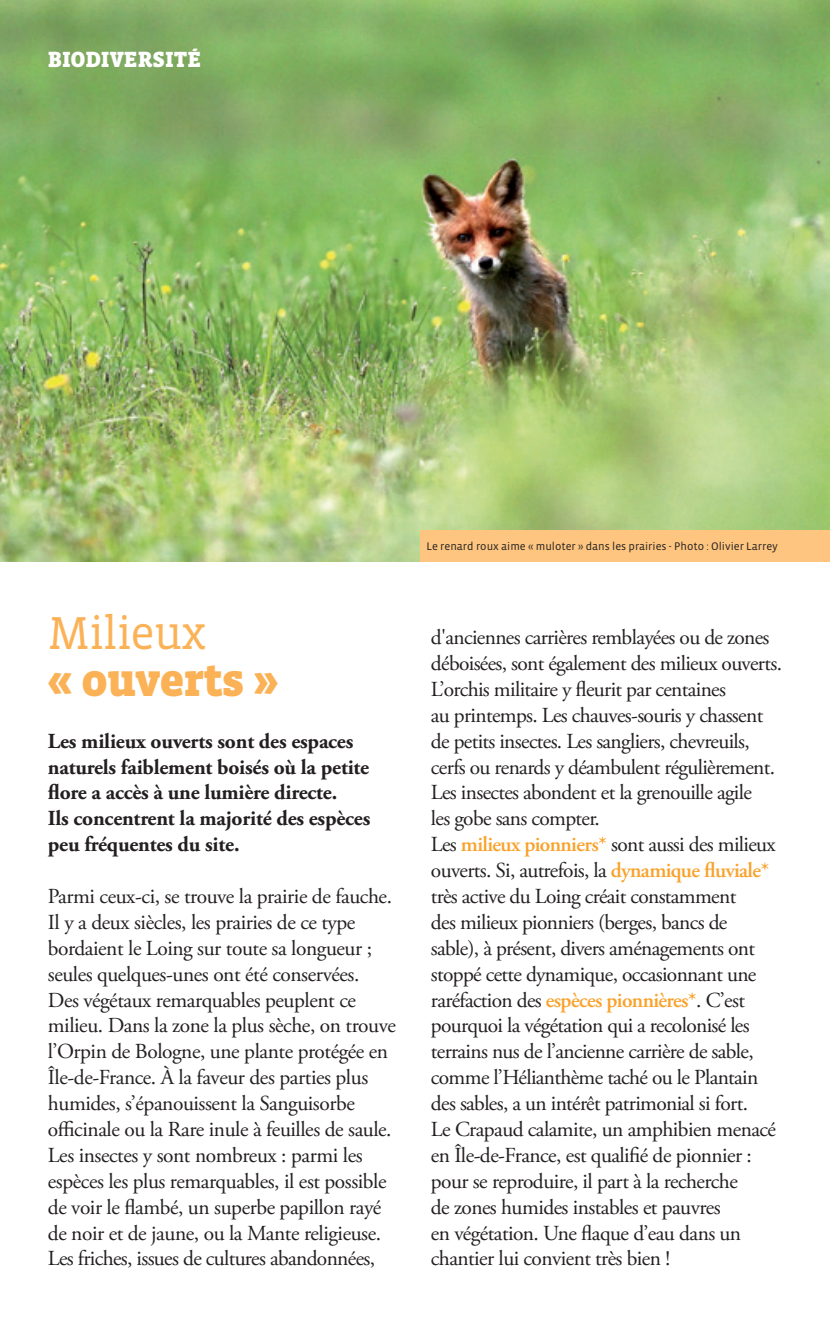
<style>
.page{position:relative;width:830px;height:1340px;background:#fff}
.page>*{position:absolute;margin:0;border:0;box-sizing:border-box;transform-origin:0 0}
.t1{font:900 47.25px/47.2px "Vista Slab OTCE";letter-spacing:-.025em;color:#fbb257}
.t2{font:900 22.5px "Vista Slab OTCE";color:#fff}
.t3{font:21.38px/25.9px "Adobe Garamond Pro";letter-spacing:-.03em;color:#231f20}
.t4{font:700 21.38px/25.9px "Adobe Garamond Pro";letter-spacing:-.01em;color:#231f20}
.t5{font:11.25px "Vista Sans OTCE";color:#231f20}
.s1{font-weight:400}
.s2{font-weight:600;color:#f9a22b}
</style>
<div class="page">
<img style="left:0;top:0;width:829px;height:561px">
<hr style="left:829px;top:0;width:1px;height:1339px;background:#fdcd91">
<div style="left:420px;top:529px;width:409px;height:32px;background:#fdc57f"></div>
<p class="t2" style="left:48px;top:47px;width:155px">BIODIVERSITÉ</p>
<p class="t1" style="left:48px;top:609px;width:232px"><span class="s1">Milieux<br></span>« ouverts »</p>
<p class="t4" style="left:48px;top:728px;width:324px">Les milieux ouverts sont des espaces naturels faiblement boisés où la petite flore a accès à une lumière directe.<br>Ils concentrent la majorité des espèces peu fréquentes du site.</p>
<p class="t3" style="left:48px;top:884px;width:349px">Parmi ceux-ci, se trouve la prairie de fauche.<br>Il y a deux siècles, les prairies de ce type bordaient le Loing sur toute sa longueur ; seules quelques-unes ont été conservées.<br>Des végétaux remarquables peuplent ce milieu. Dans la zone la plus sèche, on trouve l’Orpin de Bologne, une plante protégée en Île-de-France. À la faveur des parties plus humides, s’épanouissent la Sanguisorbe officinale ou la Rare inule à feuilles de saule.<br>Les insectes y sont nombreux : parmi les espèces les plus remarquables, il est possible de voir le flambé, un superbe papillon rayé de noir et de jaune, ou la Mante religieuse.</p>
<p class="t3" style="left:48px;top:1246px;width:328px">Les friches, issues de cultures abandonnées,</p>
<p class="t5" style="left:426px;top:540px;width:353px">Le renard roux aime « muloter » dans les prairies - Photo : Olivier Larrey</p>
<p class="t3" style="left:431px;top:625px;width:352px">d'anciennes carrières remblayées ou de zones déboisées, sont également des milieux ouverts.<br>L’orchis militaire y fleurit par centaines<br>au printemps. Les chauves-souris y chassent de petits insectes. Les sangliers, chevreuils, cerfs ou renards y déambulent régulièrement.<br>Les insectes abondent et la grenouille agile<br>les gobe sans compter.</p>
<p class="t3" style="left:431px;top:832px;width:346px">Les <span class="s2">milieux pionniers*</span> sont aussi des milieux ouverts. Si, autrefois, la <span class="s2">dynamique fluviale* </span>très active du Loing créait constamment<br>des milieux pionniers (berges, bancs de sable), à présent, divers aménagements ont stoppé cette dynamique, occasionnant une raréfaction des <span class="s2">espèces pionnières*</span>. C’est pourquoi la végétation qui a recolonisé les terrains nus de l’ancienne carrière de sable, comme l’Hélianthème taché ou le Plantain des sables, a un intérêt patrimonial si fort.</p>
<p class="t3" style="left:431px;top:1117px;width:346px">Le Crapaud calamite, un amphibien menacé en Île-de-France, est qualifié de pionnier : pour se reproduire, il part à la recherche<br>de zones humides instables et pauvres<br>en végétation. Une flaque d’eau dans un chantier lui convient très bien !</p>
</div>
